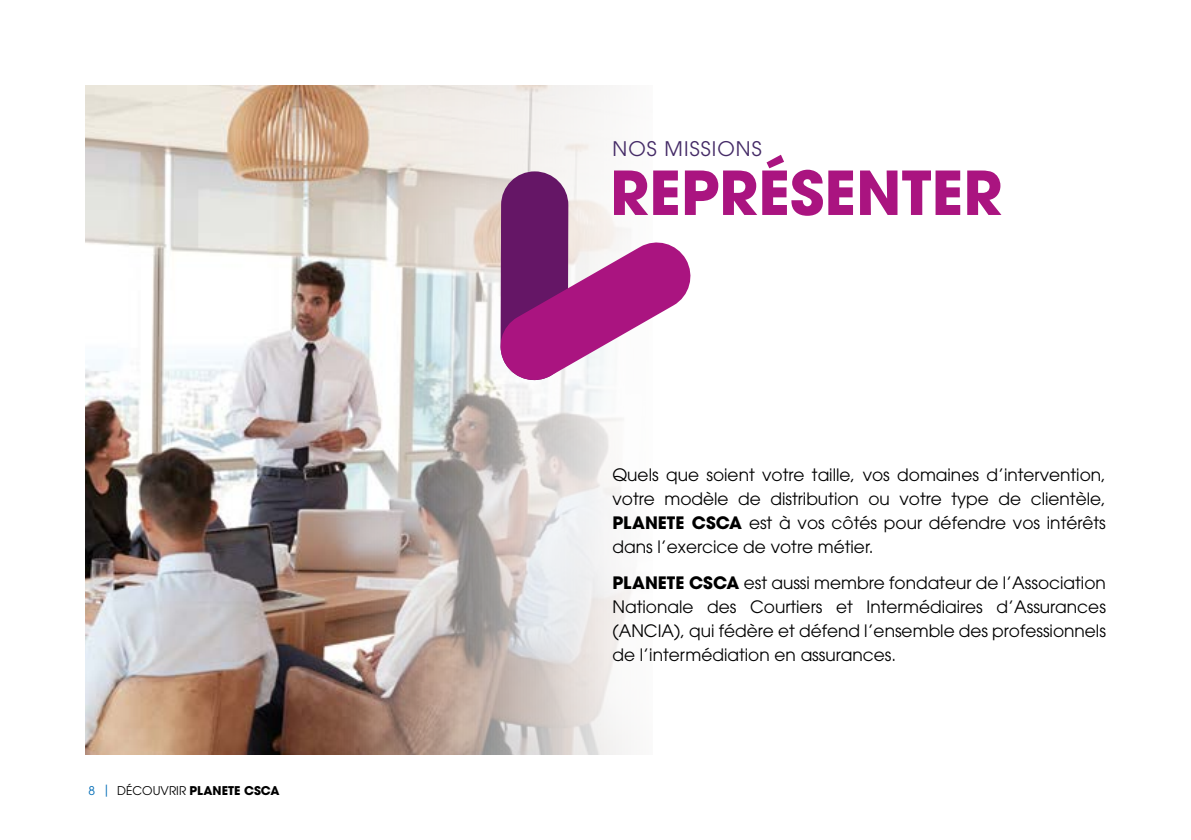
<style>
.page{position:relative;width:1191px;height:840px;background:#fff}
.page>*{position:absolute;margin:0;border:0;box-sizing:border-box;transform-origin:0 0}
.t1{font:700 60px "ITC Avant Garde Pro";color:#aa1480}
.t2{font:20px "ITC Avant Garde Pro";letter-spacing:.055em;color:#452b67}
.t3{font:17px/24px "ITC Avant Garde Pro";color:#000;text-align:justify}
.t4{font:700 12px "ITC Avant Garde Pro";color:#000}
.s1{font-weight:400;color:#006cb6}
.s2{font-weight:400}
.s3{font-weight:700}
</style>
<div class="page">
<img style="left:85px;top:85px;width:547px;height:669px">
<div style="left:500px;top:171px;width:68px;height:209px;background:#651666;border-radius:34px"></div>
<svg style="left:496px;top:237px;width:195px;height:147px"></svg>
<p class="t4" style="left:88px;top:781px;width:193px"><span class="s1">8 |</span> <span class="s2">DÉCOUVRIR</span> PLANETE CSCA</p>
<p class="t2" style="left:612px;top:136px;width:151px">NOS MISSIONS</p>
<h1 class="t1" style="left:610px;top:153px;width:394px">REPRÉSENTER</h1>
<p class="t3" style="left:612px;top:462px;width:495px">Quels que soient votre taille, vos domaines d’intervention, votre modèle de distribution ou votre type de clientèle, <span class="s3">PLANETE CSCA</span> est à vos côtés pour défendre vos intérêts dans l’exercice de votre métier.</p>
<p class="t3" style="left:612px;top:569px;width:495px"><span class="s3">PLANETE CSCA</span> est aussi membre fondateur de l’Association Nationale des Courtiers et Intermédiaires d’Assurances (ANCIA), qui fédère et défend l’ensemble des professionnels de l’intermédiation en assurances.</p>
</div>
